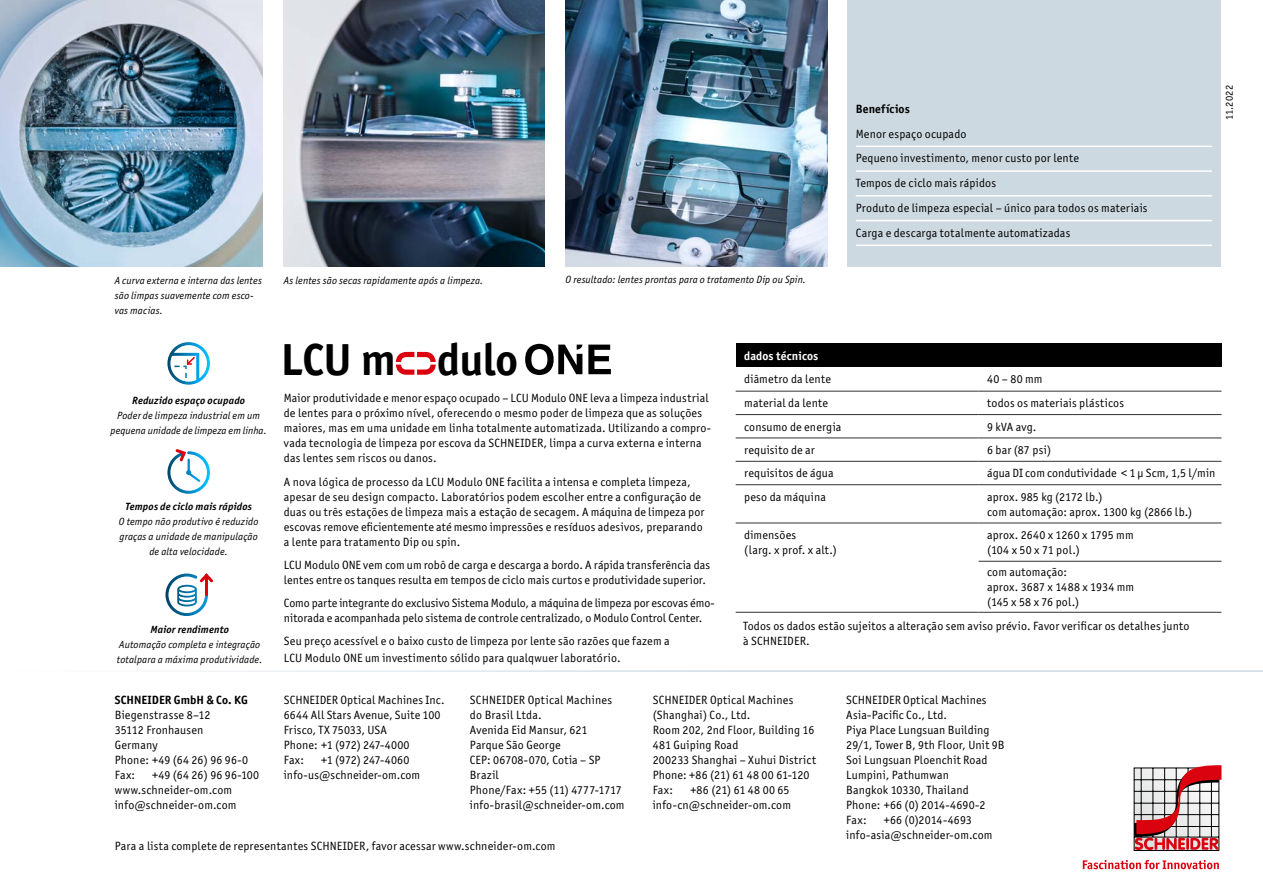
<style>
.page{position:relative;width:1263px;height:893px;background:#fff}
.page>*{position:absolute;margin:0;border:0;box-sizing:border-box;transform-origin:0 0}
.t1{font:700 45px "Officina Sans ITC Pro";letter-spacing:-.005em;color:#000}
.t2{font:12px/15px "Officina Sans ITC Pro";letter-spacing:.015em;color:#000}
.t3{font:700 12px "Officina Sans ITC Pro";letter-spacing:.005em;color:#000}
.t4{font:700 12px "Officina Sans ITC Pro";letter-spacing:.01em;color:#fff}
.t5{font:italic 10.5px/15px "Officina Sans ITC Pro";letter-spacing:.015em;color:#000}
.t6{font:italic 700 10.5px "Officina Sans ITC Pro";letter-spacing:.015em;color:#000}
.t7{font:10.5px "Officina Sans ITC Pro";letter-spacing:.01em;color:#000}
</style>
<div class="page">
<hr style="left:0;top:670px;width:1263px;height:2px;background:#004166">
<svg style="left:1083px;top:860px;width:136px;height:9px"></svg>
<svg style="left:1134px;top:765px;width:87px;height:86px"></svg>
<svg style="left:167px;top:342px;width:43px;height:43px"></svg>
<svg style="left:165px;top:573px;width:48px;height:43px"></svg>
<svg style="left:167px;top:449px;width:43px;height:45px"></svg>
<img style="left:566px;top:0;width:261px;height:266px">
<img style="left:0;top:0;width:263px;height:266px">
<img style="left:284px;top:0;width:260px;height:267px">
<div style="left:847px;top:0;width:373px;height:267px;background:#cdd9e1"></div>
<div style="left:736px;top:344px;width:485px;height:23px;background:#000"></div>
<hr style="left:736px;top:391px;width:242px;height:1px;background:#3b3b3a">
<hr style="left:978px;top:391px;width:243px;height:1px;background:#3b3b3a">
<hr style="left:736px;top:414px;width:242px;height:1px;background:#3b3b3a">
<hr style="left:978px;top:414px;width:243px;height:1px;background:#3b3b3a">
<hr style="left:736px;top:437px;width:242px;height:1px;background:#3b3b3a">
<hr style="left:978px;top:437px;width:243px;height:1px;background:#3b3b3a">
<hr style="left:736px;top:461px;width:242px;height:1px;background:#3b3b3a">
<hr style="left:978px;top:461px;width:243px;height:1px;background:#3b3b3a">
<hr style="left:736px;top:484px;width:242px;height:1px;background:#3b3b3a">
<hr style="left:978px;top:484px;width:243px;height:1px;background:#3b3b3a">
<hr style="left:736px;top:522px;width:242px;height:1px;background:#3b3b3a">
<hr style="left:978px;top:522px;width:243px;height:1px;background:#3b3b3a">
<hr style="left:978px;top:561px;width:243px;height:1px;background:#3b3b3a">
<hr style="left:736px;top:612px;width:242px;height:1px;background:#3b3b3a">
<hr style="left:978px;top:612px;width:243px;height:1px;background:#3b3b3a">
<svg style="left:396px;top:352px;width:40px;height:23px"></svg>
<svg style="left:588px;top:345px;width:23px;height:29px"></svg>
<svg style="left:525px;top:344px;width:57px;height:31px"></svg>
<hr style="left:856px;top:146px;width:356px;height:1px;background:#fff">
<hr style="left:856px;top:170px;width:356px;height:2px;background:#fff">
<hr style="left:856px;top:195px;width:356px;height:2px;background:#fff">
<hr style="left:856px;top:220px;width:356px;height:1px;background:#fff">
<hr style="left:856px;top:245px;width:356px;height:1px;background:#fff">
<p class="t3" style="left:856px;top:101px;width:55px">Benefícios</p>
<p class="t2" style="left:856px;top:121px;width:293px;line-height:24.8px">Menor espaço ocupado<br>Pequeno investimento, menor custo por lente<br>Tempos de ciclo mais rápidos<br>Produto de limpeza especial – único para todos os materiais Carga e descarga totalmente automatizadas</p>
<p class="t7" style="left:1223px;top:120px;width:36px;rotate:-90deg">11.2022</p>
<p class="t5" style="left:115px;top:272px;width:149px">A curva externa e interna das lentes são limpas suavemente com esco&shy;vas macias.</p>
<p class="t5" style="left:284px;top:272px;width:201px">As lentes são secas rapidamente após a limpeza.</p>
<p class="t5" style="left:566px;top:272px;width:242px">O resultado: lentes prontas para o tratamento Dip ou Spin.</p>
<p class="t6" style="left:132px;top:394px;width:114px">Reduzido espaço ocupado</p>
<p class="t5" style="left:111px;top:408px;width:158px;text-align:center">Poder de limpeza industrial em um pequena unidade de limpeza em linha.</p>
<p class="t6" style="left:125px;top:500px;width:128px">Tempos de ciclo mais rápidos</p>
<p class="t5" style="left:119px;top:514px;width:141px;text-align:center">O tempo não produtivo é reduzido graças a unidade de manipulação de alta velocidade.</p>
<p class="t6" style="left:151px;top:623px;width:80px">Maior rendimento</p>
<p class="t5" style="left:117px;top:637px;width:147px">Automação completa e integração totalpara a máxima produtividade.</p>
<h1 class="t1" style="left:281px;top:331px;width:238px">LCU m dulo</h1>
<p class="t2" style="left:284px;top:391px;width:429px">Maior produtividade e menor espaço ocupado – LCU Modulo ONE leva a limpeza industrial de lentes para o próximo nível, oferecendo o mesmo poder de limpeza que as soluções maiores, mas em uma unidade em linha totalmente automatizada. Utilizando a compro&shy;vada tecnologia de limpeza por escova da SCHNEIDER, limpa a curva externa e interna das lentes sem riscos ou danos.</p>
<p class="t2" style="left:284px;top:474px;width:422px">A nova lógica de processo da LCU Modulo ONE facilita a intensa e completa limpeza, apesar de seu design compacto. Laboratórios podem escolher entre a configuração de duas ou três estações de limpeza mais a estação de secagem. A máquina de limpeza por escovas remove eficientemente até mesmo impressões e resíduos adesivos, preparando a lente para tratamento Dip ou spin.</p>
<p class="t2" style="left:284px;top:557px;width:428px">LCU Modulo ONE vem com um robô de carga e descarga a bordo. A rápida transferência das lentes entre os tanques resulta em tempos de ciclo mais curtos e produtividade superior.</p>
<p class="t2" style="left:284px;top:596px;width:432px">Como parte integrante do exclusivo Sistema Modulo, a máquina de limpeza por escovas émo&shy;nitorada e acompanhada pelo sistema de controle centralizado, o Modulo Control Center.</p>
<p class="t2" style="left:284px;top:633px;width:387px;line-height:16.5px">Seu preço acessível e o baixo custo de limpeza por lente são razões que fazem a<br>LCU Modulo ONE um investimento sólido para qualqwuer laboratório.</p>
<p class="t4" style="left:744px;top:348px;width:76px">dados técnicos</p>
<p class="t2" style="left:744px;top:372px;width:88px">diâmetro da lente</p>
<p class="t2" style="left:987px;top:372px;width:57px">40 – 80 mm</p>
<p class="t2" style="left:744px;top:396px;width:85px">material da lente</p>
<p class="t2" style="left:987px;top:396px;width:138px">todos os materiais plásticos</p>
<p class="t2" style="left:744px;top:419px;width:99px">consumo de energia</p>
<p class="t2" style="left:987px;top:419px;width:51px">9 kVA avg.</p>
<p class="t2" style="left:744px;top:442px;width:72px">requisito de ar</p>
<p class="t2" style="left:987px;top:442px;width:66px">6 bar (87 psi)</p>
<p class="t2" style="left:744px;top:466px;width:91px">requisitos de água</p>
<p class="t2" style="left:987px;top:466px;width:230px">água DI com condutividade &lt; 1 μ Scm, 1,5 l/min</p>
<p class="t2" style="left:744px;top:489px;width:83px">peso da máquina</p>
<p class="t2" style="left:987px;top:489px;width:207px">aprox. 985 kg (2172 lb.)<br>com automação: aprox. 1300 kg (2866 lb.)</p>
<p class="t2" style="left:744px;top:527px;width:94px">dimensões<br>(larg. x prof. x alt.)</p>
<p class="t2" style="left:987px;top:527px;width:148px">aprox. 2640 x 1260 x 1795 mm (104 x 50 x 71 pol.)</p>
<p class="t2" style="left:987px;top:564px;width:149px">com automação:<br>aprox. 3687 x 1488 x 1934 mm (145 x 58 x 76 pol.)</p>
<p class="t2" style="left:743px;top:619px;width:448px">Todos os dados estão sujeitos a alteração sem aviso prévio. Favor verificar os detalhes junto à SCHNEIDER.</p>
<p class="t3" style="left:115px;top:692px;width:134px">SCHNEIDER GmbH &amp; Co. KG</p>
<p class="t2" style="left:115px;top:707px;width:135px">Biegenstrasse 8–12<br>35112 Fronhausen<br>Germany<br>Phone: +49 (64 26) 96 96-0<br>Fax:</p>
<p class="t2" style="left:115px;top:767px;width:146px;text-indent:37px">+49 (64 26) 96 96-100 www.schneider-om.com info@schneider-om.com</p>
<p class="t2" style="left:284px;top:692px;width:162px">SCHNEIDER Optical Machines Inc.<br>6644 All Stars Avenue, Suite 100<br>Frisco, TX 75033, USA<br>Phone: +1 (972) 247-4000<br>Fax:</p>
<p class="t2" style="left:284px;top:752px;width:138px;text-indent:37px">+1 (972) 247-4060 info-us@schneider-om.com</p>
<p class="t2" style="left:470px;top:692px;width:156px">SCHNEIDER Optical Machines do Brasil Ltda.<br>Avenida Eid Mansur, 621<br>Parque São George<br>CEP: 06708-070, Cotia – SP<br>Brazil<br>Phone/Fax: +55 (11) 4777-1717 info-brasil@schneider-om.com</p>
<p class="t2" style="left:653px;top:692px;width:165px">SCHNEIDER Optical Machines (Shanghai) Co., Ltd.<br>Room 202, 2nd Floor, Building 16<br>481 Guiping Road<br>200233 Shanghai – Xuhui District<br>Phone: +86 (21) 61 48 00 61-120<br>Fax:</p>
<p class="t2" style="left:653px;top:782px;width:140px;text-align:right">+86 (21) 61 48 00 65 info-cn@schneider-om.com</p>
<p class="t2" style="left:115px;top:839px;width:442px">Para a lista complete de representantes SCHNEIDER, favor acessar www.schneider-om.com</p>
<p class="t2" style="left:846px;top:692px;width:160px">SCHNEIDER Optical Machines<br>Asia-Pacific Co., Ltd.<br>Piya Place Lungsuan Building<br>29/1, Tower B, 9th Floor, Unit 9B<br>Soi Lungsuan Ploenchit Road<br>Lumpini, Pathumwan<br>Bangkok 10330, Thailand<br>Phone: +66 (0) 2014-4690-2<br>Fax:</p>
<p class="t2" style="left:846px;top:812px;width:148px;text-indent:37px">+66 (0)2014-4693 info-asia@schneider-om.com</p>
</div>
